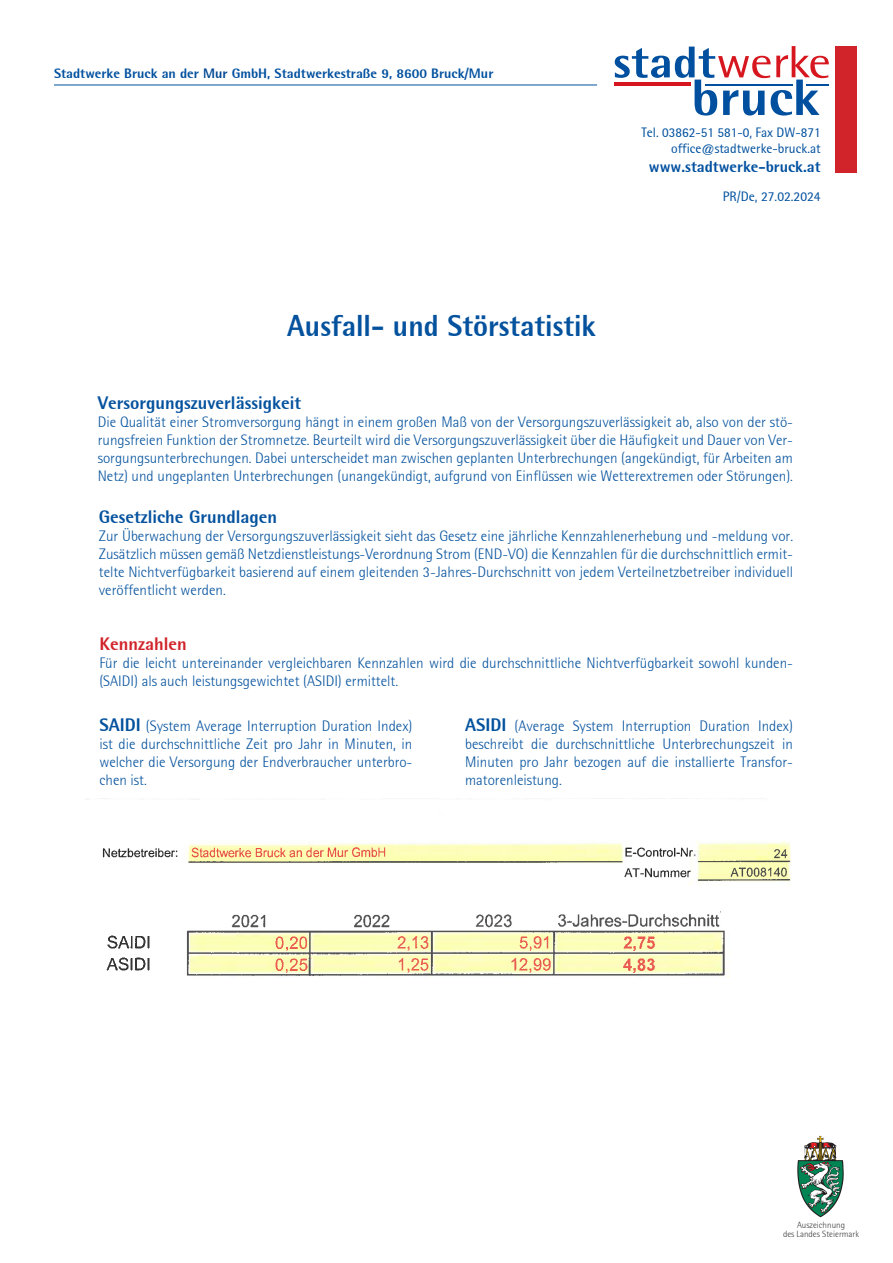
<style>
.page{position:relative;width:893px;height:1263px;background:#fff}
.page>*{position:absolute;margin:0;border:0;box-sizing:border-box;transform-origin:0 0}
.t1{font:800 30px "Rotis Semi Sans";color:#04529e;scale:.96 1}
.t2{font:800 18px "Rotis Semi Sans";color:#04529e}
.t3{font:800 18px "Rotis Semi Sans";color:#d1232a}
.t4{font:800 15.75px "Rotis Semi Sans";color:#01509f}
.t5{font:300 15px/18px "Rotis Semi Sans";color:#04529e;text-align:justify}
.t6{font:13.5px "Rotis Semi Sans";color:#01509f}
.t7{font:800 13.5px "Rotis Semi Sans";color:#01509f}
.t8{font:300 9px/9px "Rotis Semi Sans";color:#3e3e3f;text-align:center}
.s1{color:#004894}
.s2{font-weight:800;font-size:18px}
</style>
<div class="page">
<svg style="left:797px;top:1136px;width:47px;height:81px"></svg>
<hr style="left:614px;top:82px;width:77px;height:4px;background:#d7171f">
<svg style="left:615px;top:46px;width:214px;height:70px"></svg>
<hr style="left:54px;top:85px;width:543px;height:1px;background:#01509f">
<div style="left:835px;top:46px;width:22px;height:127px;background:#d1232a"></div>
<img style="left:86px;top:798px;width:690px;height:80px">
<img style="left:697px;top:847px;width:94px;height:36px">
<img style="left:189px;top:846px;width:199px;height:12px">
<img style="left:187px;top:858px;width:439px;height:6px">
<img style="left:106px;top:935px;width:44px;height:36px">
<img style="left:186px;top:911px;width:544px;height:67px">
<div style="left:721px;top:902px;width:14px;height:24px;background:#fff"></div>
<p class="t7" style="left:54px;top:65px;width:441px">Stadtwerke Bruck an der <span class="s1">Mur</span> GmbH, Stadtwerkestraße 9, 8600 Bruck/Mur</p>
<p class="t1" style="left:287px;top:307px;width:323px">Ausfall- und Störstatistik</p>
<p class="t6" style="left:641px;top:124px;width:181px">Tel. 03862-51 581-0, Fax DW-871</p>
<p class="t6" style="left:671px;top:140px;width:151px">office@stadtwerke-bruck.at</p>
<p class="t4" style="left:649px;top:156px;width:173px">www.stadtwerke-bruck.at</p>
<p class="t6" style="left:723px;top:188px;width:99px">PR/De, 27.02.2024</p>
<p class="t2" style="left:98px;top:391px;width:205px">Versorgungszuverlässigkeit</p>
<p class="t5" style="left:98px;top:413px;width:697px">Die Qualität einer Stromversorgung hängt in einem großen Maß von der Versorgungszuverlässigkeit ab, also von der stö&shy;rungsfreien Funktion der Stromnetze. Beurteilt wird die Versorgungszuverlässigkeit über die Häufigkeit und Dauer von Ver&shy;sorgungsunterbrechungen. Dabei unterscheidet man zwischen geplanten Unterbrechungen (angekündigt, für Arbeiten am Netz) und ungeplanten Unterbrechungen (unangekündigt, aufgrund von Einflüssen wie Wetterextremen oder Störungen).</p>
<p class="t2" style="left:99px;top:505px;width:180px">Gesetzliche Grundlagen</p>
<p class="t5" style="left:99px;top:527px;width:696px">Zur Überwachung der Versorgungszuverlässigkeit sieht das Gesetz eine jährliche Kennzahlenerhebung und -meldung vor.<br>Zusätzlich müssen gemäß Netzdienstleistungs-Verordnung Strom (END-VO) die Kennzahlen für die durchschnittlich ermit&shy;telte Nichtverfügbarkeit basierend auf einem gleitenden 3-Jahres-Durchschnitt von jedem Verteilnetzbetreiber individuell veröffentlicht werden.</p>
<p class="t3" style="left:99px;top:632px;width:89px">Kennzahlen</p>
<p class="t5" style="left:99px;top:653px;width:695px">Für die leicht untereinander vergleichbaren Kennzahlen wird die durchschnittliche Nichtverfügbarkeit sowohl kunden-(SAIDI) als auch leistungsgewichtet (ASIDI) ermittelt.</p>
<p class="t5" style="left:99px;top:716px;width:315px"><span class="s2">SAIDI</span> (System Average Interruption Duration Index) ist die durchschnittliche Zeit pro Jahr in Minuten, in welcher die Versorgung der Endverbraucher unterbro&shy;chen ist.</p>
<p class="t5" style="left:465px;top:716px;width:329px"><span class="s2">ASIDI</span> (Average System Interruption Duration Index) beschreibt die durchschnittliche Unterbrechungszeit in Minuten pro Jahr bezogen auf die installierte Transfor&shy;matorenleistung.</p>
<p class="t8" style="left:783px;top:1221px;width:77px">Auszeichnung<br>des Landes Steiermark</p>
</div>
